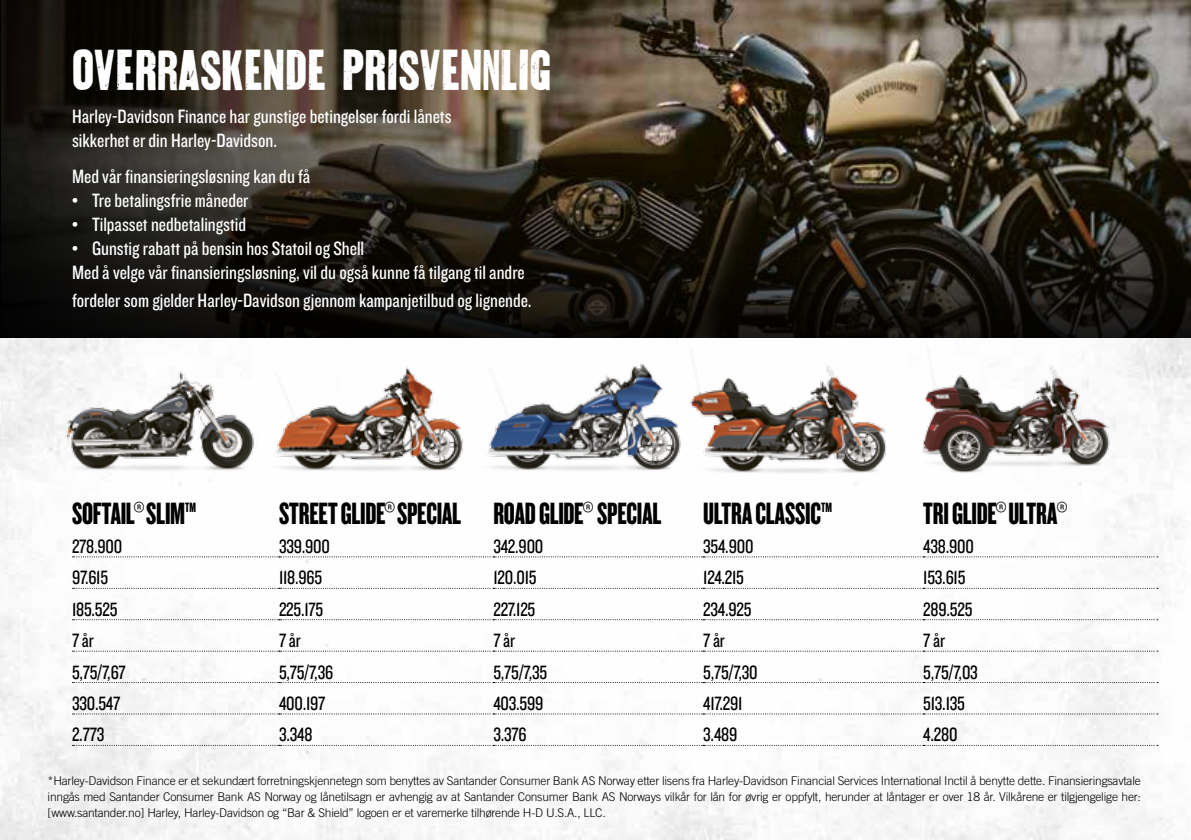
<style>
.page{position:relative;width:1191px;height:840px;background:#fff}
.page>*{position:absolute;margin:0;border:0;box-sizing:border-box;transform-origin:0 0}
.t1{font:47px "H D Letterpress";color:#fff}
.t2{font:32px "Knockout HTF68 Full Featherwt";letter-spacing:-.01em;color:#000;scale:.93 1}
.t3{font:20px/24px "Knockout HTF29 Junior Liteweight";color:#fff}
.t4{font:20px "Knockout HTF29 Junior Liteweight";letter-spacing:-.01em;color:#000;scale:.95 1}
.t5{font:14px "Knockout HTF68 Full Featherwt";color:#000;scale:.93 1}
.t6{font:300 12px/16px "Trade Gothic LT Std";letter-spacing:-.02em;color:#000;text-align:justify}
</style>
<div class="page">
<img style="left:1px;top:337px;width:1190px;height:502px">
<img style="left:0;top:0;width:1px;height:839px">
<img style="left:659px;top:0;width:532px;height:142px">
<svg style="left:72px;top:556px;width:1086px;height:1px"></svg>
<svg style="left:72px;top:587px;width:1086px;height:1px"></svg>
<svg style="left:72px;top:619px;width:1086px;height:1px"></svg>
<svg style="left:72px;top:650px;width:1086px;height:1px"></svg>
<svg style="left:72px;top:681px;width:1086px;height:1px"></svg>
<svg style="left:72px;top:713px;width:1086px;height:1px"></svg>
<svg style="left:72px;top:744px;width:1086px;height:1px"></svg>
<svg style="left:0;top:0;width:659px;height:142px;background:#463b2e"></svg>
<svg style="left:0;top:142px;width:1191px;height:195px;background:#211e17"></svg>
<img style="left:65px;top:346px;width:195px;height:130px">
<img style="left:270px;top:346px;width:200px;height:131px">
<img style="left:679px;top:346px;width:215px;height:133px">
<img style="left:902px;top:346px;width:214px;height:133px">
<img style="left:481px;top:341px;width:206px;height:136px">
<h1 class="t1" style="left:72px;top:34px;width:481px">OVERRASKENDE PRISVENNLIG</h1>
<h3 class="t3" style="left:72px;top:105px;width:381px">Harley-Davidson Finance har gunstige betingelser fordi lånets sikkerhet er din Harley-Davidson.</h3>
<h3 class="t3" style="left:72px;top:165px;width:240px">Med vår finansieringsløsning kan du få</h3>
<h3 class="t3" style="left:72px;top:189px;width:178px">• Tre betalingsfrie måneder</h3>
<h3 class="t3" style="left:72px;top:213px;width:176px">• Tilpasset nedbetalingstid</h3>
<h3 class="t3" style="left:72px;top:237px;width:454px">• Gunstig rabatt på bensin hos Statoil og Shell<br>Med å velge vår finansieringsløsning, vil du også kunne få tilgang til andre</h3>
<h3 class="t3" style="left:72px;top:288px;width:461px">fordeler som gjelder Harley-Davidson gjennom kampanjetilbud og lignende.</h3>
<h2 class="t2" style="left:72px;top:496px;width:123px">SOFTAIL<sup>®</sup> SLIM</h2>
<p class="t5" style="left:185px;top:500px;width:13px">TM</p>
<h2 class="t2" style="left:279px;top:496px;width:413px">STREET GLIDE<sup>®</sup> SPECIAL ROAD GLIDE<sup>®</sup> SPECIAL</h2>
<h2 class="t2" style="left:703px;top:496px;width:128px">ULTRA CLASSIC</h2>
<p class="t5" style="left:821px;top:500px;width:13px">TM</p>
<h2 class="t2" style="left:923px;top:496px;width:156px">TRI GLIDE<sup>®</sup> ULTRA<sup>®</sup></h2>
<h3 class="t4" style="left:72px;top:536px;width:54px">278.900</h3>
<h3 class="t4" style="left:279px;top:536px;width:55px">339.900</h3>
<h3 class="t4" style="left:493px;top:536px;width:54px">342.900</h3>
<h3 class="t4" style="left:703px;top:536px;width:54px">354.900</h3>
<h3 class="t4" style="left:923px;top:536px;width:55px">438.900</h3>
<h3 class="t4" style="left:72px;top:567px;width:39px">97.615</h3>
<h3 class="t4" style="left:279px;top:567px;width:47px">118.965</h3>
<h3 class="t4" style="left:493px;top:567px;width:47px">120.015</h3>
<h3 class="t4" style="left:703px;top:567px;width:44px">124.215</h3>
<h3 class="t4" style="left:923px;top:567px;width:46px">153.615</h3>
<h3 class="t4" style="left:72px;top:598px;width:49px">185.525</h3>
<h3 class="t4" style="left:279px;top:598px;width:48px">225.175</h3>
<h3 class="t4" style="left:493px;top:598px;width:46px">227.125</h3>
<h3 class="t4" style="left:703px;top:598px;width:52px">234.925</h3>
<h3 class="t4" style="left:923px;top:598px;width:53px">289.525</h3>
<h3 class="t4" style="left:72px;top:630px;width:24px">7 år</h3>
<h3 class="t4" style="left:279px;top:630px;width:24px">7 år</h3>
<h3 class="t4" style="left:493px;top:630px;width:24px">7 år</h3>
<h3 class="t4" style="left:703px;top:630px;width:24px">7 år</h3>
<h3 class="t4" style="left:923px;top:630px;width:24px">7 år</h3>
<h3 class="t4" style="left:72px;top:661px;width:58px">5,75/7,67</h3>
<h3 class="t4" style="left:279px;top:661px;width:58px">5,75/7,36</h3>
<h3 class="t4" style="left:493px;top:661px;width:58px">5,75/7,35</h3>
<h3 class="t4" style="left:703px;top:661px;width:59px">5,75/7,30</h3>
<h3 class="t4" style="left:923px;top:661px;width:59px">5,75/7,03</h3>
<h3 class="t4" style="left:72px;top:693px;width:52px">330.547</h3>
<h3 class="t4" style="left:279px;top:693px;width:50px">400.197</h3>
<h3 class="t4" style="left:493px;top:693px;width:54px">403.599</h3>
<h3 class="t4" style="left:703px;top:693px;width:43px">417.291</h3>
<h3 class="t4" style="left:923px;top:693px;width:45px">513.135</h3>
<h3 class="t4" style="left:72px;top:724px;width:35px">2.773</h3>
<h3 class="t4" style="left:279px;top:724px;width:37px">3.348</h3>
<h3 class="t4" style="left:493px;top:724px;width:36px">3.376</h3>
<h3 class="t4" style="left:703px;top:724px;width:37px">3.489</h3>
<h3 class="t4" style="left:923px;top:724px;width:37px">4.280</h3>
<p class="t6" style="left:48px;top:772px;width:1094px">*Harley-Davidson Finance er et sekundært forretningskjennetegn som benyttes av Santander Consumer Bank AS Norway etter lisens fra Harley-Davidson Financial Services International Inctil å benytte dette. Finansieringsavtale inngås med Santander Consumer Bank AS Norway og lånetilsagn er avhengig av at Santander Consumer Bank AS Norways vilkår for lån for øvrig er oppfylt, herunder at låntager er over 18 år. Vilkårene er tilgjengelige her: [www.santander.no] Harley, Harley-Davidson og “Bar &amp; Shield” logoen er et varemerke tilhørende H-D U.S.A., LLC.</p>
</div>
